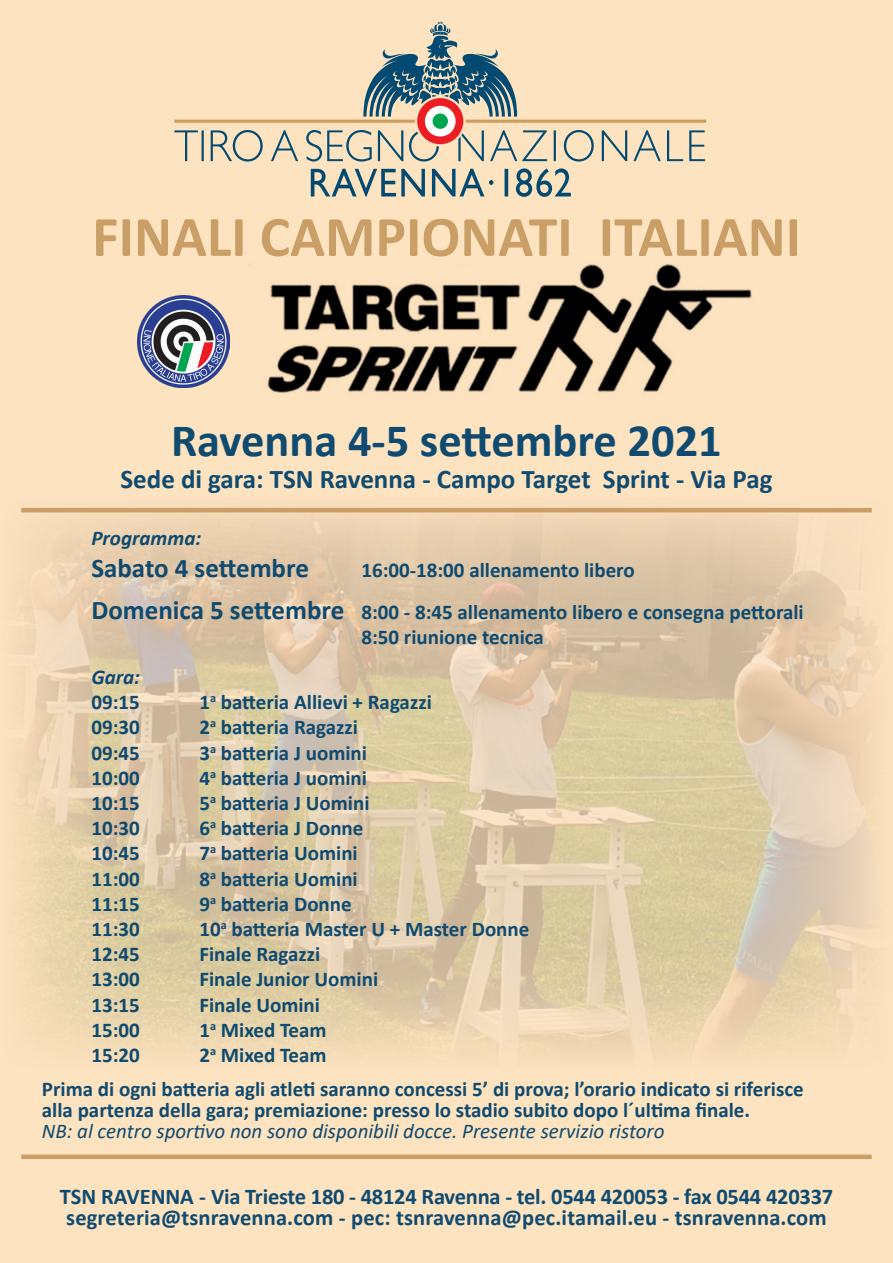
<style>
.page{position:relative;width:893px;height:1263px;background:#fee3c0}
.page>*{position:absolute;margin:0;border:0;box-sizing:border-box;transform-origin:0 0}
.t1{font:700 57.6px "Calibri";color:#ca9e67}
.t2{font:700 46.5px "Calibri";color:#0f4a70}
.t3{font:700 27px "Calibri";color:#0f4a70}
.t4{font:700 22.5px "Calibri";letter-spacing:-.005em;color:#0f4a70}
.t5{font:700 21px "Calibri";color:#0f4a70}
.t6{font:italic 21px "Calibri";color:#0f4a70}
.t7{font:italic 700 21px "Calibri";color:#0f4a70}
.s1{font-size:27px}
</style>
<div class="page">
<img style="left:16px;top:507px;width:862px;height:549px">
<svg style="left:174px;top:130px;width:531px;height:67px"></svg>
<hr style="left:466px;top:120px;width:240px;height:3px;background:#ce9c5a">
<hr style="left:174px;top:120px;width:241px;height:3px;background:#ce9c5a">
<svg style="left:363px;top:21px;width:154px;height:96px"></svg>
<div style="left:417px;top:98px;width:46px;height:46px;background:#ee1d23;border-radius:50%"></div>
<div style="left:425px;top:106px;width:31px;height:31px;background:#fff;border-radius:50%"></div>
<div style="left:433px;top:113px;width:15px;height:16px;background:#00a54f;border-radius:50%"></div>
<img style="left:267px;top:264px;width:485px;height:129px">
<img style="left:137px;top:296px;width:92px;height:92px">
<div style="left:21px;top:1154px;width:851px;height:5px;background:#ca9e67"></div>
<hr style="left:21px;top:508px;width:851px;height:4px;background:#ca9e67">
<p class="t1" style="left:92px;top:196px;width:710px">FINALI CAMPIONATI ITALIANI</p>
<p class="t2" style="left:171px;top:407px;width:552px">Ravenna 4-5 settembre 2021</p>
<p class="t3" style="left:120px;top:460px;width:653px">Sede di gara: TSN Ravenna - Campo Target Sprint - Via Pag</p>
<p class="t7" style="left:91px;top:523px;width:111px">Programma:</p>
<p class="t3" style="left:91px;top:549px;width:219px">Sabato 4 settembre</p>
<p class="t5" style="left:361px;top:555px;width:275px">16:00-18:00 allenamento libero</p>
<p class="t5" style="left:91px;top:597px;width:714px"><span class="s1">Domenica 5 settembre</span> 8:00 - 8:45 allenamento libero e consegna pettorali</p>
<p class="t5" style="left:361px;top:622px;width:184px">8:50 riunione tecnica</p>
<p class="t7" style="left:91px;top:662px;width:50px">Gara:</p>
<p class="t5" style="left:91px;top:687px;width:50px">09:15</p>
<p class="t5" style="left:199px;top:687px;width:234px">1<sup>a</sup> batteria Allievi + Ragazzi</p>
<p class="t5" style="left:91px;top:713px;width:50px">09:30</p>
<p class="t5" style="left:199px;top:713px;width:160px">2<sup>a</sup> batteria Ragazzi</p>
<p class="t5" style="left:91px;top:738px;width:50px">09:45</p>
<p class="t5" style="left:199px;top:738px;width:169px">3<sup>a</sup> batteria J uomini</p>
<p class="t5" style="left:91px;top:763px;width:50px">10:00</p>
<p class="t5" style="left:199px;top:763px;width:169px">4<sup>a</sup> batteria J uomini</p>
<p class="t5" style="left:91px;top:788px;width:50px">10:15</p>
<p class="t5" style="left:199px;top:788px;width:172px">5<sup>a</sup> batteria J Uomini</p>
<p class="t5" style="left:91px;top:813px;width:50px">10:30</p>
<p class="t5" style="left:199px;top:813px;width:166px">6<sup>a</sup> batteria J Donne</p>
<p class="t5" style="left:91px;top:839px;width:50px">10:45</p>
<p class="t5" style="left:199px;top:839px;width:160px">7<sup>a</sup> batteria Uomini</p>
<p class="t5" style="left:91px;top:864px;width:50px">11:00</p>
<p class="t5" style="left:199px;top:864px;width:160px">8<sup>a</sup> batteria Uomini</p>
<p class="t5" style="left:91px;top:889px;width:50px">11:15</p>
<p class="t5" style="left:199px;top:889px;width:154px">9<sup>a</sup> batteria Donne</p>
<p class="t5" style="left:91px;top:914px;width:50px">11:30</p>
<p class="t5" style="left:199px;top:914px;width:332px">10<sup>a</sup> batteria Master U + Master Donne</p>
<p class="t5" style="left:91px;top:939px;width:50px">12:45</p>
<p class="t5" style="left:199px;top:939px;width:122px">Finale Ragazzi</p>
<p class="t5" style="left:91px;top:965px;width:50px">13:00</p>
<p class="t5" style="left:199px;top:965px;width:180px">Finale Junior Uomini</p>
<p class="t5" style="left:91px;top:990px;width:50px">13:15</p>
<p class="t5" style="left:199px;top:990px;width:122px">Finale Uomini</p>
<p class="t5" style="left:91px;top:1015px;width:50px">15:00</p>
<p class="t5" style="left:199px;top:1015px;width:129px">1<sup>a</sup> Mixed Team</p>
<p class="t5" style="left:91px;top:1040px;width:50px">15:20</p>
<p class="t5" style="left:199px;top:1040px;width:129px">2<sup>a</sup> Mixed Team</p>
<p class="t5" style="left:42px;top:1074px;width:763px">Prima di ogni batteria agli atleti saranno concessi 5’ di prova; l’orario indicato si riferisce</p>
<p class="t5" style="left:42px;top:1095px;width:710px">alla partenza della gara; premiazione: presso lo stadio subito dopo l´ultima finale.</p>
<p class="t6" style="left:42px;top:1116px;width:624px">NB: al centro sportivo non sono disponibili docce. Presente servizio ristoro</p>
<p class="t4" style="left:60px;top:1181px;width:775px">TSN RAVENNA - Via Trieste 180 - 48124 Ravenna - tel. 0544 420053 - fax 0544 420337</p>
<p class="t4" style="left:66px;top:1202px;width:762px">segreteria@tsnravenna.com - pec: tsnravenna@pec.itamail.eu - tsnravenna.com</p>
</div>
